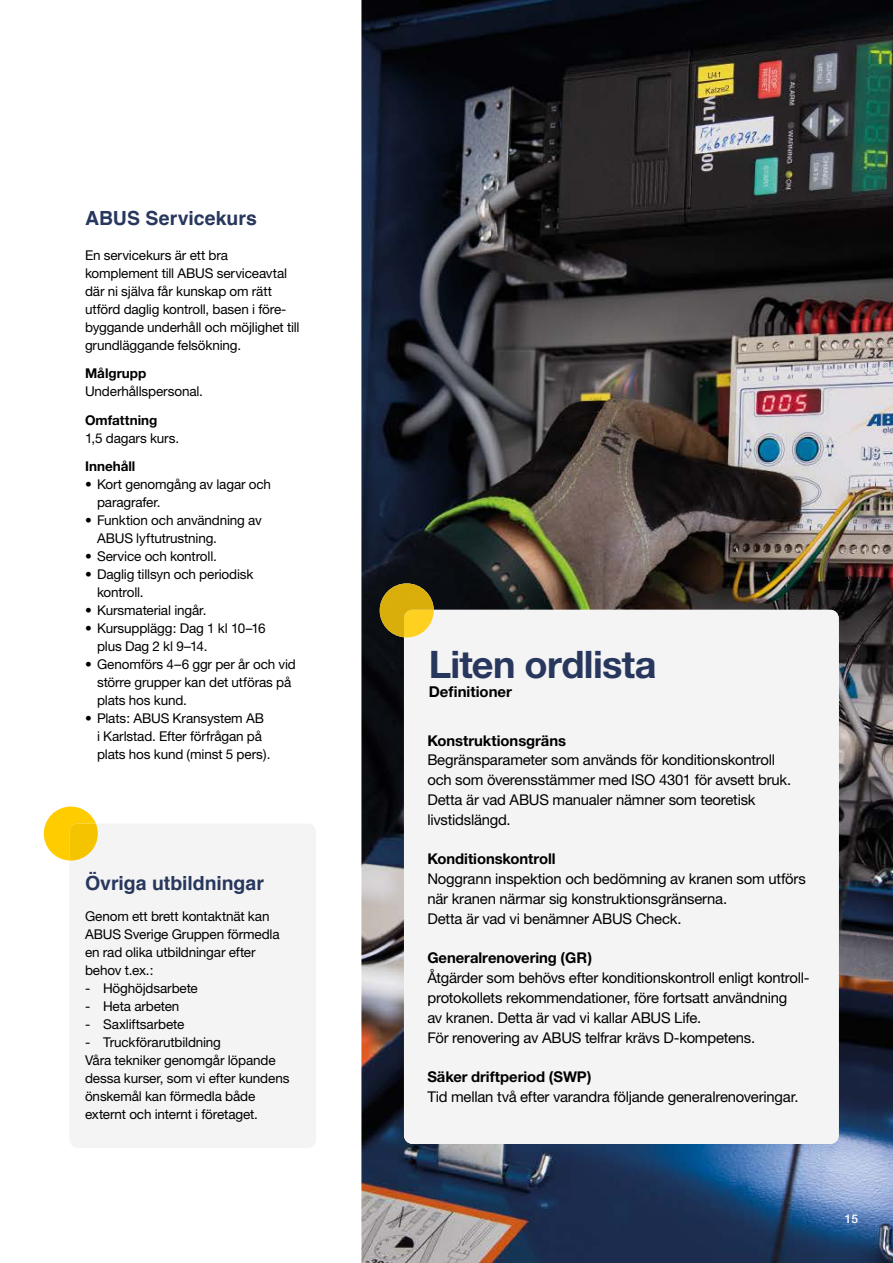
<style>
.page{position:relative;width:893px;height:1263px;background:#fff}
.page>*{position:absolute;margin:0;border:0;box-sizing:border-box;transform-origin:0 0}
.t1{font:700 37.95px "Helvetica Neue";letter-spacing:-.02em;color:#28375d}
.t2{font:700 19.5px "Helvetica";color:#28375d}
.t3{font:700 15px "Helvetica Neue";color:#000}
.t4{font:14.85px/19.8px "Helvetica Neue";letter-spacing:-.015em;color:#000}
.t5{font:700 14.85px "Helvetica Neue";letter-spacing:-.005em;color:#000}
.t6{font:13.5px/18px "Helvetica Neue";letter-spacing:-.01em;color:#000}
.t7{font:700 13.5px "Helvetica Neue";color:#000}
.t8{font:500 12px "Helvetica Neue";color:#fff}
</style>
<div class="page">
<img style="left:361px;top:0;width:532px;height:1263px">
<div style="left:69px;top:823px;width:247px;height:325px;background:#f4f4f4;border-radius:9px"></div>
<div style="left:404px;top:610px;width:435px;height:534px;background:#f4f4f4;border-radius:9px"></div>
<svg style="left:44px;top:806px;width:54px;height:54px"></svg>
<img style="left:380px;top:583px;width:54px;height:54px">
<svg style="left:404px;top:610px;width:30px;height:27px"></svg>
<h2 class="t2" style="left:85px;top:202px;width:173px">ABUS Servicekurs</h2>
<p class="t6" style="left:85px;top:246px;width:216px">En servicekurs är ett bra komplement till ABUS serviceavtal där ni själva får kunskap om rätt utförd daglig kontroll, basen i före&shy;byggande underhåll och möjlighet till grundläggande felsökning.</p>
<p class="t7" style="left:85px;top:365px;width:63px">Målgrupp</p>
<p class="t6" style="left:85px;top:382px;width:119px">Underhållspersonal.</p>
<p class="t7" style="left:85px;top:412px;width:74px">Omfattning</p>
<p class="t6" style="left:85px;top:429px;width:96px">1,5 dagars kurs.</p>
<p class="t7" style="left:85px;top:458px;width:52px">Innehåll</p>
<p class="t6" style="left:97px;top:475px;width:176px;text-indent:-12px">• Kort genomgång av lagar och paragrafer.</p>
<p class="t6" style="left:97px;top:511px;width:166px;text-indent:-12px">• Funktion och användning av<br>ABUS lyftutrustning.</p>
<p class="t6" style="left:85px;top:547px;width:133px">• Service och kontroll.</p>
<p class="t6" style="left:97px;top:565px;width:158px;text-indent:-12px">• Daglig tillsyn och periodisk kontroll.</p>
<p class="t6" style="left:85px;top:601px;width:123px">• Kursmaterial ingår.</p>
<p class="t6" style="left:97px;top:619px;width:170px;text-indent:-12px">• Kursupplägg: Dag 1 kl 10–16 plus Dag 2 kl 9–14.</p>
<p class="t6" style="left:97px;top:655px;width:200px;text-indent:-12px">• Genomförs 4–6 ggr per år och vid större grupper kan det utföras på plats hos kund.</p>
<p class="t6" style="left:97px;top:709px;width:175px;text-indent:-12px">• Plats: ABUS Kransystem AB<br>i Karlstad. Efter förfrågan på plats hos kund (minst 5 pers).</p>
<h2 class="t2" style="left:85px;top:868px;width:180px">Övriga utbildningar</h2>
<p class="t6" style="left:85px;top:907px;width:196px">Genom ett brett kontaktnät kan<br>ABUS Sverige Gruppen förmedla en rad olika utbildningar efter behov t.ex.:</p>
<p class="t6" style="left:85px;top:979px;width:114px">- Höghöjdsarbete</p>
<p class="t6" style="left:85px;top:997px;width:96px">- Heta arbeten</p>
<p class="t6" style="left:85px;top:1015px;width:101px">- Saxliftsarbete</p>
<p class="t6" style="left:85px;top:1033px;width:206px">- Truckförarutbildning<br>Våra tekniker genomgår löpande dessa kurser, som vi efter kundens önskemål kan förmedla både externt och internt i företaget.</p>
<h1 class="t1" style="left:429px;top:641px;width:229px">Liten ordlista</h1>
<p class="t3" style="left:429px;top:683px;width:85px">Definitioner</p>
<p class="t5" style="left:427px;top:731px;width:140px">Konstruktionsgräns</p>
<p class="t4" style="left:427px;top:750px;width:365px">Begränsparameter som används för konditionskontroll och som överensstämmer med ISO 4301 för avsett bruk.<br>Detta är vad ABUS manualer nämner som teoretisk livstidslängd.</p>
<p class="t5" style="left:427px;top:850px;width:130px">Konditionskontroll</p>
<p class="t4" style="left:427px;top:869px;width:380px">Noggrann inspektion och bedömning av kranen som utförs när kranen närmar sig konstruktionsgränserna.<br>Detta är vad vi benämner ABUS Check.</p>
<p class="t5" style="left:427px;top:949px;width:166px">Generalrenovering (GR)</p>
<p class="t4" style="left:427px;top:968px;width:384px">Åtgärder som behövs efter konditionskontroll enligt kontroll&shy;protokollets rekommendationer, före fortsatt användning<br>av kranen. Detta är vad vi kallar ABUS Life.<br>För renovering av ABUS telfrar krävs D-kompetens.</p>
<p class="t5" style="left:427px;top:1068px;width:166px">Säker driftperiod (SWP)</p>
<p class="t4" style="left:427px;top:1087px;width:373px">Tid mellan två efter varandra följande generalrenoveringar.</p>
<p class="t8" style="left:845px;top:1212px;width:15px">15</p>
</div>
